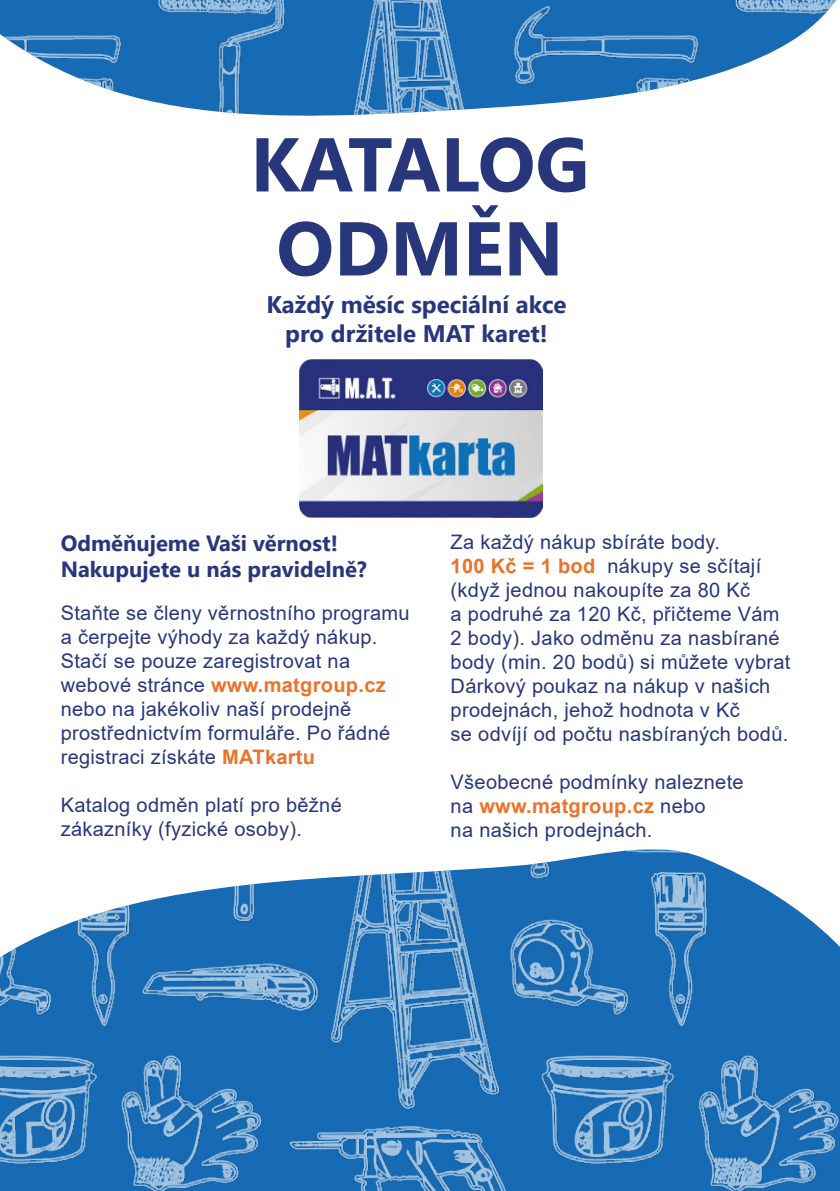
<style>
.page{position:relative;width:840px;height:1191px;background:#fff}
.page>*{position:absolute;margin:0;border:0;box-sizing:border-box;transform-origin:0 0}
.t1{font:700 76px/84px "Segoe UI";color:#28377c;text-align:center}
.t2{font:700 24px/28.8px "Segoe UI";color:#28377c;text-align:center}
.t3{font:700 22px/26.4px "Segoe UI";color:#28377c}
.t4{font:20px/24px "Arial";letter-spacing:.015em;color:#28377c}
.s1{font-weight:700;color:#ec722a}
.s2{color:#fff}
</style>
<div class="page">
<img style="left:299px;top:359px;width:243px;height:159px">
<img style="left:0;top:849px;width:839px;height:342px">
<img style="left:0;top:0;width:835px;height:116px">
<h1 class="t1" style="left:250px;top:116px;width:340px">KATALOG<br>ODMĚN</h1>
<p class="t2" style="left:266px;top:288px;width:301px">Každý měsíc speciální akce pro držitele MAT karet!</p>
<p class="t3" style="left:61px;top:528px;width:307px">Odměňujeme Vaši věrnost!<br>Nakupujete u nás pravidelně?</p>
<p class="t4" style="left:61px;top:601px;width:350px">Staňte se členy věrnostního programu a čerpejte výhody za každý nákup.<br>Stačí se pouze zaregistrovat na webové stránce <span class="s1">www.matgroup.cz </span>nebo na jakékoliv naší prodejně prostřednictvím formuláře. Po řádné registraci získáte <span class="s1">MATkartu</span><span class="s2">.</span></p>
<p class="t4" style="left:61px;top:793px;width:282px">Katalog odměn platí pro běžné zákazníky (fyzické osoby).</p>
<p class="t4" style="left:450px;top:530px;width:341px">Za každý nákup sbíráte body.<br><span class="s1">100 Kč = 1 bod</span> nákupy se sčítají (když jednou nakoupíte za 80 Kč<br>a podruhé za 120 Kč, přičteme Vám<br>2 body). Jako odměnu za nasbírané body (min. 20 bodů) si můžete vybrat<br>Dárkový poukaz na nákup v našich prodejnách, jehož hodnota v Kč<br>se odvíjí od počtu nasbíraných bodů.</p>
<p class="t4" style="left:450px;top:770px;width:294px">Všeobecné podmínky naleznete na <span class="s1">www.matgroup.cz</span> nebo<br>na našich prodejnách.</p>
</div>
